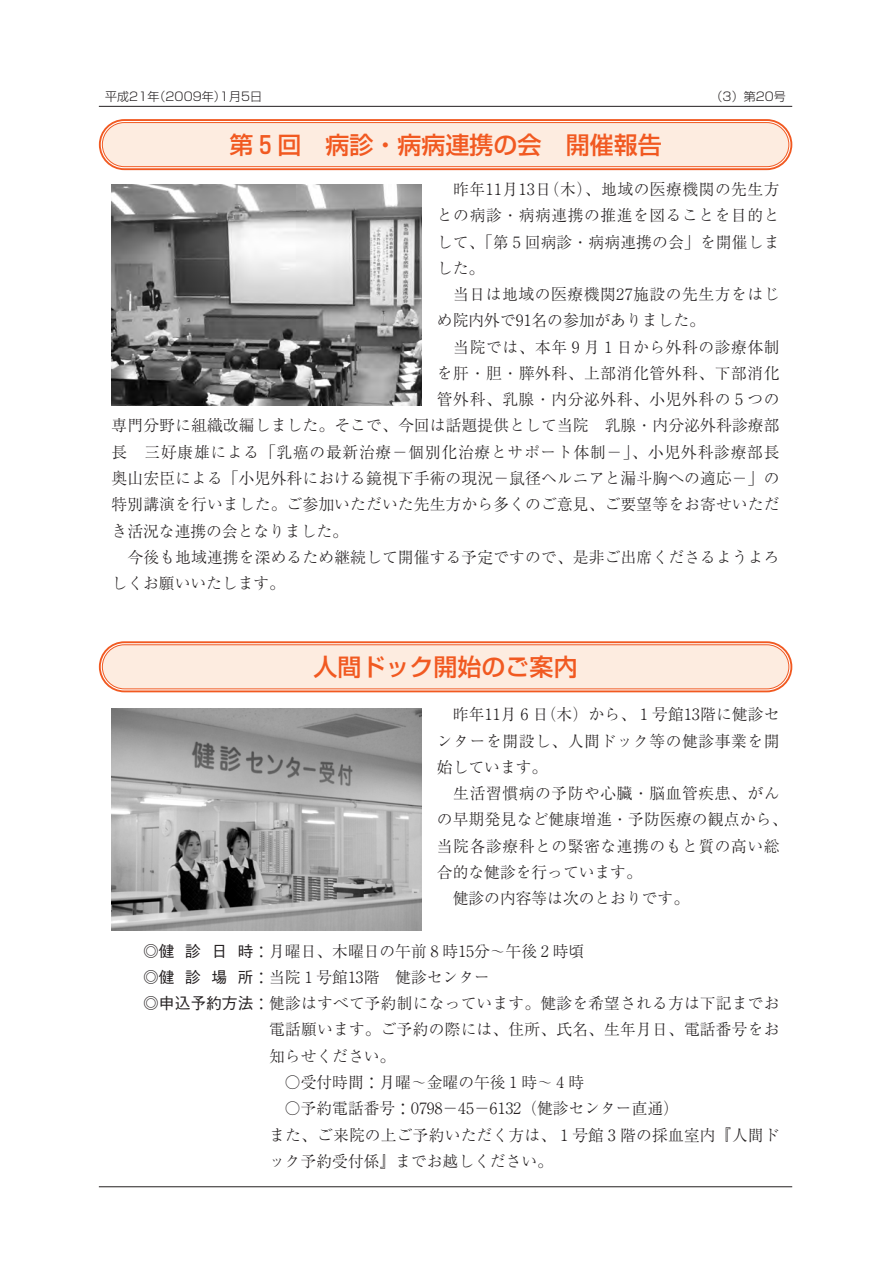
<style>
.page{position:relative;width:893px;height:1262px;background:#fff}
.page>*{position:absolute;margin:0;border:0;box-sizing:border-box;transform-origin:0 0}
.t1{font:500 24px "Shin Go";color:#f15921}
.t2{font:300 15.75px/26.2px "Ryumin";letter-spacing:.01em;color:#231f20;text-align:justify}
.t3{font:300 15.75px "Ryumin";letter-spacing:.035em;color:#231f20}
.t4{font:300 15.75px "Ryumin";letter-spacing:.045em;color:#231f20}
.t5{font:300 12px "Shin Go";color:#231f20}
.s1{font-family:"Gothic BBB";font-weight:500}
</style>
<div class="page">
<hr style="left:99px;top:106px;width:693px;height:1px;background:#231f20">
<hr style="left:99px;top:1186px;width:693px;height:1px;background:#231f20">
<div style="left:103px;top:123px;width:685px;height:43px;background:#fdece0;border-radius:22px"></div>
<div style="left:99px;top:119px;width:693px;height:51px;border:2px solid #f15921;border-radius:25px"></div>
<div style="left:102px;top:122px;width:687px;height:45px;border:1px solid #f15921;border-radius:22px"></div>
<img style="left:112px;top:184px;width:310px;height:221px">
<div style="left:103px;top:645px;width:685px;height:43px;background:#fdece0;border-radius:22px"></div>
<div style="left:99px;top:641px;width:693px;height:51px;border:2px solid #f15921;border-radius:25px"></div>
<div style="left:102px;top:644px;width:687px;height:45px;border:1px solid #f15921;border-radius:22px"></div>
<img style="left:112px;top:709px;width:310px;height:221px">
<p class="t5" style="left:105px;top:92px;width:158px">平成21年（2009年）1月5日</p>
<p class="t5" style="left:710px;top:92px;width:77px">（3）第20号</p>
<h1 class="t1" style="left:229px;top:136px;width:433px">第５回　病診・病病連携の会　開催報告</h1>
<p class="t2" style="left:437px;top:178px;width:344px;text-indent:16px">昨年１１月１３日（木）、地域の医療機関の先生方との病診・病病連携の推進を図ることを目的として、「第５回病診・病病連携の会」を開催しました。</p>
<p class="t2" style="left:437px;top:283px;width:344px;text-indent:16px">当日は地域の医療機関２７施設の先生方をはじめ院内外で９１名の参加がありました。</p>
<p class="t3" style="left:453px;top:341px;width:328px">当院では、本年９月１日から外科の診療体制</p>
<p class="t3" style="left:437px;top:367px;width:344px">を肝・胆・膵外科、上部消化管外科、下部消化</p>
<p class="t3" style="left:437px;top:394px;width:344px">管外科、乳腺・内分泌外科、小児外科の５つの</p>
<p class="t2" style="left:112px;top:414px;width:669px">専門分野に組織改編しました。そこで、今回は話題提供として当院　乳腺・内分泌外科診療部</p>
<p class="t4" style="left:112px;top:446px;width:669px">長　三好康雄による「乳癌の最新治療－個別化治療とサポート体制－」、小児外科診療部長</p>
<p class="t2" style="left:112px;top:467px;width:669px">奥山宏臣による「小児外科における鏡視下手術の現況－鼠径ヘルニアと漏斗胸への適応－」の</p>
<p class="t2" style="left:112px;top:493px;width:669px">特別講演を行いました。ご参加いただいた先生方から多くのご意見、ご要望等をお寄せいただ</p>
<p class="t2" style="left:112px;top:519px;width:238px">き活況な連携の会となりました。</p>
<p class="t2" style="left:127px;top:546px;width:653px">今後も地域連携を深めるため継続して開催する予定ですので、是非ご出席くださるようよろ</p>
<p class="t2" style="left:112px;top:572px;width:175px">しくお願いいたします。</p>
<h1 class="t1" style="left:313px;top:658px;width:265px">人間ドック開始のご案内</h1>
<p class="t2" style="left:437px;top:703px;width:344px;text-indent:16px">昨年１１月６日（木）から、１号館１３階に健診センターを開設し、人間ドック等の健診事業を開始しています。</p>
<p class="t3" style="left:453px;top:787px;width:328px">生活習慣病の予防や心臓・脳血管疾患、がん</p>
<p class="t2" style="left:437px;top:808px;width:352px">の早期発見など健康増進・予防医療の観点から、</p>
<p class="t3" style="left:437px;top:840px;width:344px">当院各診療科との緊密な連携のもと質の高い総</p>
<p class="t2" style="left:437px;top:861px;width:206px">合的な健診を行っています。</p>
<p class="t2" style="left:452px;top:887px;width:238px">健診の内容等は次のとおりです。</p>
<p class="t2" style="left:143px;top:939px;width:442px"><span class="s1">◎健 診 日 時</span>：月曜日、木曜日の午前８時１５分～午後２時頃</p>
<p class="t2" style="left:143px;top:966px;width:348px"><span class="s1">◎健 診 場 所</span>：当院１号館１３階　健診センター</p>
<p class="t2" style="left:143px;top:992px;width:638px"><span class="s1">◎申込予約方法</span>：健診はすべて予約制になっています。健診を希望される方は下記までお</p>
<p class="t2" style="left:269px;top:1018px;width:512px">電話願います。ご予約の際には、住所、氏名、生年月日、電話番号をお</p>
<p class="t2" style="left:269px;top:1044px;width:127px">知らせください。</p>
<p class="t2" style="left:285px;top:1071px;width:301px">○受付時間：月曜～金曜の午後１時～４時</p>
<p class="t2" style="left:269px;top:1097px;width:512px;text-align:left;text-indent:16px">○予約電話番号：０７９８－４５－６１３２（健診センター直通）<br>また、ご来院の上ご予約いただく方は、１号館３階の採血室内『人間ドック予約受付係』までお越しください。</p>
</div>
